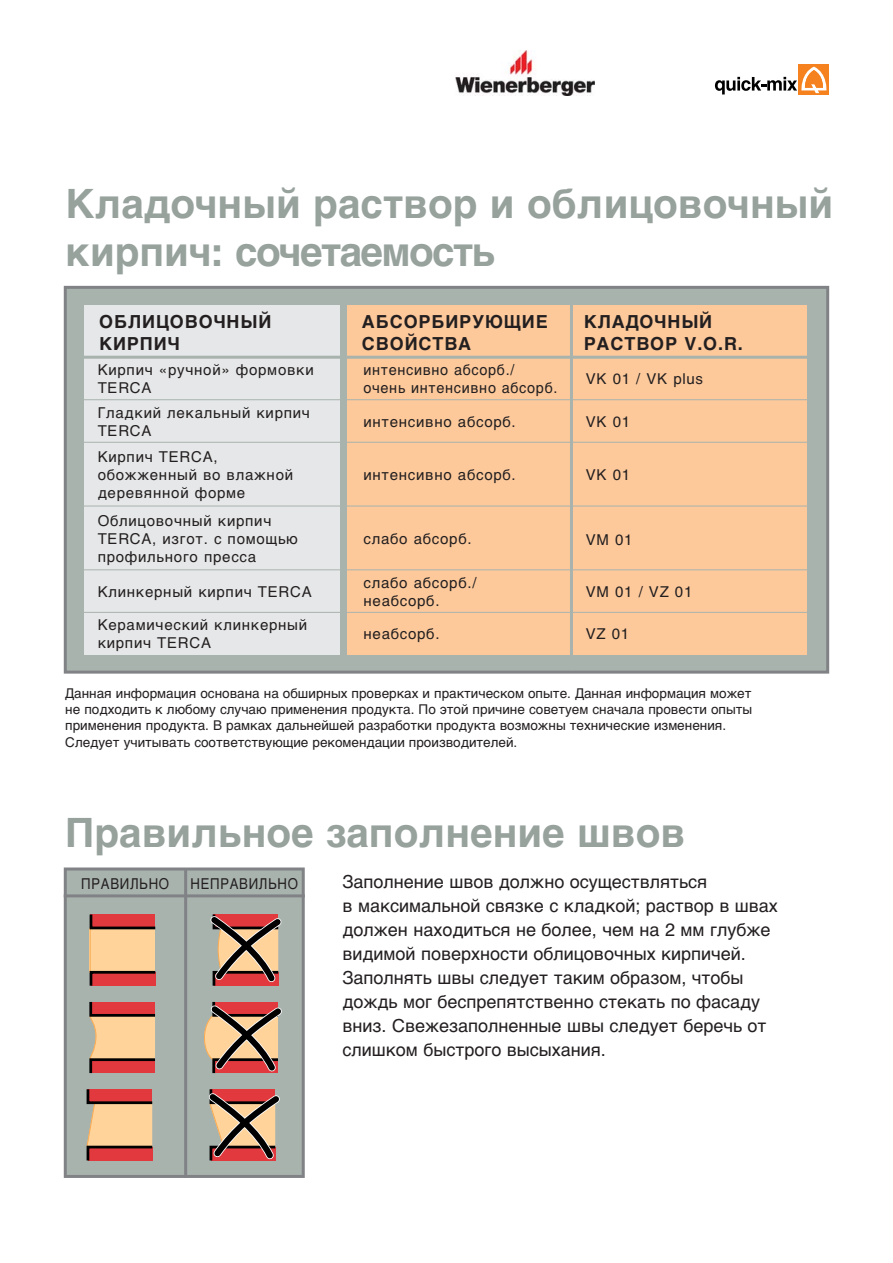
<style>
.page{position:relative;width:893px;height:1263px;background:#fff}
.page>*{position:absolute;margin:0;border:0;box-sizing:border-box;transform-origin:0 0}
.t1{font:700 40.5px/48.6px "Helvetica Cyr";color:#97a29d}
.t2{font:18px/24px "Helvetica Cyr Upright";color:#231f20}
.t3{font:700 18px/21.6px "Helvetica Cyr";letter-spacing:.05em;color:#231f20}
.t4{font:15px/18px "Helvetica Cyr Upright";letter-spacing:.05em;color:#231f20}
.t5{font:15px/18px "Helvetica Cyr Upright";letter-spacing:.05em;color:#231f20;scale:.96 1}
.t6{font:15px "Helvetica Cyr Upright";letter-spacing:.05em;color:#231f20;scale:.88 1}
.t7{font:13.5px/16.2px "Helvetica Cyr Upright";color:#231f20}
</style>
<div class="page">
<div style="left:65px;top:287px;width:763px;height:385px;background:#a9b3ae"></div>
<div style="left:64px;top:286px;width:765px;height:388px;border:3px solid #808285"></div>
<div style="left:348px;top:305px;width:459px;height:350px;background:#fdc99b"></div>
<div style="left:84px;top:305px;width:255px;height:350px;background:#e6e7e8"></div>
<hr style="left:570px;top:303px;width:3px;height:367px;background:#a9b3ae">
<hr style="left:77px;top:356px;width:736px;height:3px;background:#a9b3ae">
<hr style="left:77px;top:399px;width:736px;height:1px;background:#a9b3ae">
<hr style="left:77px;top:442px;width:736px;height:1px;background:#a9b3ae">
<hr style="left:77px;top:506px;width:736px;height:1px;background:#a9b3ae">
<hr style="left:77px;top:569px;width:736px;height:1px;background:#a9b3ae">
<hr style="left:79px;top:612px;width:735px;height:1px;background:#a9b3ae">
<div style="left:65px;top:869px;width:238px;height:307px;background:#a9b3ae"></div>
<div style="left:64px;top:867px;width:241px;height:311px;border:3px solid #808285"></div>
<hr style="left:184px;top:870px;width:3px;height:308px;background:#808285">
<svg style="left:89px;top:914px;width:67px;height:72px;background:#dd8d6d"></svg>
<svg style="left:89px;top:1002px;width:66px;height:72px;background:#d98d6f"></svg>
<svg style="left:86px;top:1089px;width:67px;height:72px;background:#da8c6e"></svg>
<svg style="left:209px;top:1089px;width:71px;height:72px;background:#ac7362"></svg>
<svg style="left:204px;top:1002px;width:78px;height:72px;background:#b37e68"></svg>
<svg style="left:210px;top:914px;width:72px;height:72px;background:#ad7563"></svg>
<hr style="left:64px;top:894px;width:241px;height:3px;background:#808285">
<div style="left:799px;top:65px;width:30px;height:30px;background:#f5821f"></div>
<svg style="left:715px;top:67px;width:112px;height:27px"></svg>
<img style="left:456px;top:50px;width:138px;height:45px">
<h1 class="t1" style="left:65px;top:184px;width:769px">Кладочный раствор и облицовочный кирпич: сочетаемость</h1>
<p class="t3" style="left:99px;top:313px;width:174px">ОБЛИЦОВОЧНЫЙ<br>КИРПИЧ</p>
<p class="t3" style="left:362px;top:313px;width:187px">АБСОРБИРУЮЩИЕ<br>СВОЙСТВА</p>
<p class="t3" style="left:584px;top:313px;width:161px">КЛАДОЧНЫЙ<br>РАСТВОР V.O.R.</p>
<p class="t4" style="left:98px;top:363px;width:217px">Кирпич «ручной» формовки<br>TERCA</p>
<p class="t4" style="left:98px;top:405px;width:214px">Гладкий лекальный кирпич<br>TERCA</p>
<p class="t4" style="left:98px;top:449px;width:197px">Кирпич TERCA, обожженный во влажной деревянной форме</p>
<p class="t4" style="left:98px;top:513px;width:202px">Облицовочный кирпич<br>TERCA, изгот. с помощью профильного пресса</p>
<p class="t4" style="left:98px;top:584px;width:216px">Клинкерный кирпич TERCA</p>
<p class="t4" style="left:98px;top:618px;width:211px">Керамический клинкерный кирпич TERCA</p>
<p class="t5" style="left:363px;top:363px;width:204px">интенсивно абсорб./ очень интенсивно абсорб.</p>
<p class="t4" style="left:586px;top:372px;width:119px">VK 01 / VK plus</p>
<p class="t4" style="left:586px;top:414px;width:46px">VK 01</p>
<p class="t4" style="left:363px;top:414px;width:154px">интенсивно абсорб.</p>
<p class="t4" style="left:363px;top:467px;width:154px">интенсивно абсорб.</p>
<p class="t4" style="left:586px;top:467px;width:46px">VK 01</p>
<p class="t4" style="left:363px;top:531px;width:110px">слабо абсорб.</p>
<p class="t4" style="left:363px;top:575px;width:115px">слабо абсорб./ неабсорб.</p>
<p class="t4" style="left:363px;top:627px;width:78px">неабсорб.</p>
<p class="t4" style="left:586px;top:533px;width:48px">VM 01</p>
<p class="t4" style="left:586px;top:584px;width:108px">VM 01 / VZ 01</p>
<p class="t4" style="left:586px;top:627px;width:45px">VZ 01</p>
<p class="t7" style="left:65px;top:687px;width:688px">Данная информация основана на обширных проверках и практическом опыте. Данная информация может не подходить к любому случаю применения продукта. По этой причине советуем сначала провести опыты применения продукта. В рамках дальнейшей разработки продукта возможны технические изменения.<br>Следует учитывать соответствующие рекомендации производителей.</p>
<h1 class="t1" style="left:65px;top:813px;width:621px">Правильное заполнение швов</h1>
<p class="t2" style="left:342px;top:872px;width:437px">Заполнение швов должно осуществляться<br>в максимальной связке с кладкой; раствор в швах должен находиться не более, чем на 2 мм глубже видимой поверхности облицовочных кирпичей.<br>Заполнять швы следует таким образом, чтобы дождь мог беспрепятственно стекать по фасаду вниз. Свежезаполненные швы следует беречь от слишком быстрого высыхания.</p>
<p class="t6" style="left:81px;top:878px;width:101px">ПРАВИЛЬНО</p>
<p class="t6" style="left:190px;top:878px;width:124px">НЕПРАВИЛЬНО</p>
</div>
